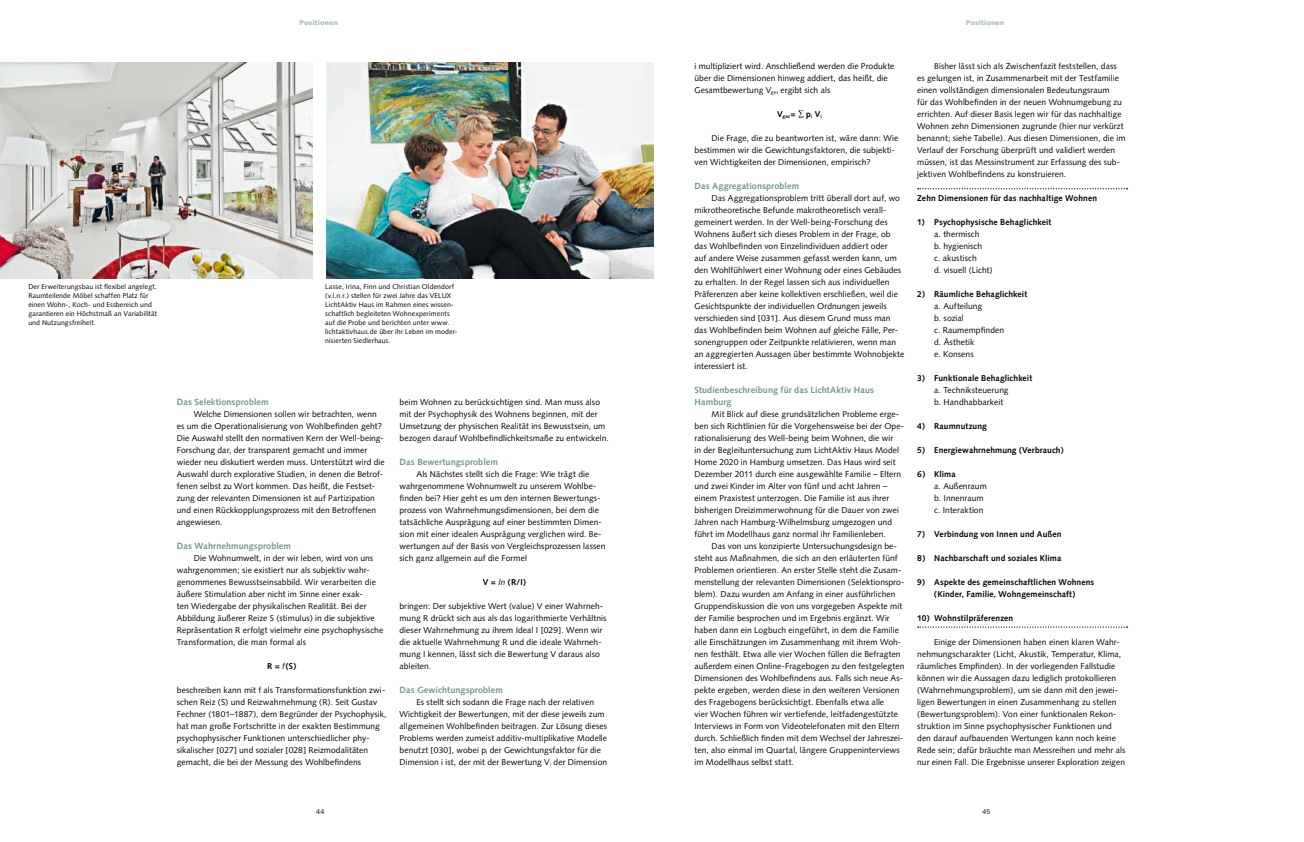
<style>
.page{position:relative;width:1304px;height:842px;background:#fff}
.page>*{position:absolute;margin:0;border:0;box-sizing:border-box;transform-origin:0 0}
.t1{font:700 9px/12px "Syntax";letter-spacing:.01em;color:#719685}
.t2{font:8.5px/12px "Syntax";letter-spacing:.01em;color:#000}
.t3{font:700 8.5px/12px "Syntax";letter-spacing:.01em;color:#000;text-align:center}
.t4{font:7px/9px "Syntax";letter-spacing:.015em;color:#000}
.t5{font:900 7px "Syntax";letter-spacing:.025em;color:#a8beb3}
.t6{font:700 4.9px "Syntax";color:#000}
.s1{font-weight:400;font-style:italic}
</style>
<div class="page">
<svg style="left:798px;top:110px;width:6px;height:8px"></svg>
<svg style="left:918px;top:188px;width:210px;height:1px"></svg>
<svg style="left:918px;top:626px;width:210px;height:2px"></svg>
<img style="left:327px;top:62px;width:326px;height:216px">
<img style="left:0;top:62px;width:313px;height:216px">
<p class="t5" style="left:300px;top:19px;width:40px">Positionen</p>
<p class="t5" style="left:966px;top:19px;width:40px">Positionen</p>
<p class="t2" style="left:694px;top:60px;width:202px">i multipliziert wird. Anschließend werden die Produkte über die Dimensionen hinweg addiert, das heißt, die<br>Gesamtbewertung V<sub>ges</sub> ergibt sich als</p>
<p class="t6" style="left:777px;top:113px;width:46px"><sup>V</sup>ges<sup>=</sup> <sup>p</sup>i <sup>V</sup>i</p>
<p class="t2" style="left:694px;top:132px;width:205px;text-indent:17px">Die Frage, die zu beantworten ist, wäre dann: Wie bestimmen wir die Gewichtungsfaktoren, die subjekti&shy;ven Wichtigkeiten der Dimensionen, empirisch?</p>
<p class="t1" style="left:694px;top:180px;width:106px">Das Aggregationsproblem</p>
<p class="t2" style="left:694px;top:192px;width:211px;text-indent:17px">Das Aggregationsproblem tritt überall dort auf, wo mikrotheoretische Befunde makrotheoretisch verall&shy;gemeinert werden. In der Well-being-Forschung des Wohnens äußert sich dieses Problem in der Frage, ob das Wohlbefinden von Einzelindividuen addiert oder<br>auf andere Weise zusammen gefasst werden kann, um den Wohlfühlwert einer Wohnung oder eines Gebäudes zu erhalten. In der Regel lassen sich aus individuellen Präferenzen aber keine kollektiven erschließen, weil die Gesichtspunkte der individuellen Ordnungen jeweils verschieden sind [031]. Aus diesem Grund muss man das Wohlbefinden beim Wohnen auf gleiche Fälle, Per&shy;sonengruppen oder Zeitpunkte relativieren, wenn man an aggregierten Aussagen über bestimmte Wohnobjekte interessiert ist.</p>
<p class="t1" style="left:694px;top:384px;width:181px">Studienbeschreibung für das LichtAktiv Haus<br>Hamburg</p>
<p class="t2" style="left:694px;top:408px;width:211px;text-indent:17px">Mit Blick auf diese grundsätzlichen Probleme erge&shy;ben sich Richtlinien für die Vorgehensweise bei der Ope&shy;rationalisierung des Well-being beim Wohnen, die wir<br>in der Begleituntersuchung zum LichtAktiv Haus Model Home 2020 in Hamburg umsetzen. Das Haus wird seit Dezember 2011 durch eine ausgewählte Familie – Eltern und zwei Kinder im Alter von fünf und acht Jahren – einem Praxistest unterzogen. Die Familie ist aus ihrer bisherigen Dreizimmerwohnung für die Dauer von zwei Jahren nach Hamburg-Wilhelmsburg umgezogen und führt im Modellhaus ganz normal ihr Familienleben.</p>
<p class="t2" style="left:694px;top:540px;width:211px;text-indent:17px">Das von uns konzipierte Untersuchungsdesign be&shy;steht aus Maßnahmen, die sich an den erläuterten fünf Problemen orientieren. An erster Stelle steht die Zusam&shy;menstellung der relevanten Dimensionen (Selektionspro&shy;blem). Dazu wurden am Anfang in einer ausführlichen Gruppendiskussion die von uns vorgegeben Aspekte mit der Familie besprochen und im Ergebnis ergänzt. Wir haben dann ein Logbuch eingeführt, in dem die Familie alle Einschätzungen im Zusammenhang mit ihrem Woh&shy;nen festhält. Etwa alle vier Wochen füllen die Befragten außerdem einen Online-Fragebogen zu den festgelegten Dimensionen des Wohlbefindens aus. Falls sich neue As&shy;pekte ergeben, werden diese in den weiteren Versionen des Fragebogens berücksichtigt. Ebenfalls etwa alle<br>vier Wochen führen wir vertiefende, leitfadengestützte Interviews in Form von Videotelefonaten mit den Eltern durch. Schließlich finden mit dem Wechsel der Jahreszei&shy;ten, also einmal im Quartal, längere Gruppeninterviews im Modellhaus selbst statt.</p>
<p class="t2" style="left:917px;top:60px;width:210px;text-indent:17px">Bisher lässt sich als Zwischenfazit feststellen, dass es gelungen ist, in Zusammenarbeit mit der Testfamilie einen vollständigen dimensionalen Bedeutungsraum<br>für das Wohlbefinden in der neuen Wohnumgebung zu errichten. Auf dieser Basis legen wir für das nachhaltige Wohnen zehn Dimensionen zugrunde (hier nur verkürzt benannt; siehe Tabelle). Aus diesen Dimensionen, die im Verlauf der Forschung überprüft und validiert werden müssen, ist das Messinstrument zur Erfassung des sub&shy;jektiven Wohlbefindens zu konstruieren.</p>
<p class="t3" style="left:917px;top:192px;width:181px">Zehn Dimensionen für das nachhaltige Wohnen</p>
<p class="t3" style="left:917px;top:216px;width:136px">1) Psychophysische Behaglichkeit</p>
<p class="t2" style="left:934px;top:228px;width:60px">a. thermisch<br>b. hygienisch<br>c. akustisch<br>d. visuell (Licht)</p>
<p class="t3" style="left:917px;top:288px;width:111px">2) Räumliche Behaglichkeit</p>
<p class="t2" style="left:934px;top:300px;width:71px">a. Aufteilung<br>b. sozial<br>c. Raumempfinden d. Ästhetik<br>e. Konsens</p>
<p class="t3" style="left:917px;top:372px;width:116px">3) Funktionale Behaglichkeit</p>
<p class="t2" style="left:934px;top:384px;width:76px">a. Techniksteuerung b. Handhabbarkeit</p>
<p class="t3" style="left:917px;top:420px;width:71px">4) Raumnutzung</p>
<p class="t3" style="left:917px;top:444px;width:148px">5) Energiewahrnehmung (Verbrauch)</p>
<p class="t3" style="left:917px;top:468px;width:40px">6) Klima</p>
<p class="t2" style="left:934px;top:480px;width:54px">a. Außenraum b. Innenraum c. Interaktion</p>
<p class="t3" style="left:917px;top:528px;width:146px">7) Verbindung von Innen und Außen</p>
<p class="t3" style="left:917px;top:552px;width:146px">8) Nachbarschaft und soziales Klima</p>
<p class="t3" style="left:917px;top:576px;width:179px">9) Aspekte des gemeinschaftlichen Wohnens (Kinder, Familie, Wohngemeinschaft)</p>
<p class="t3" style="left:917px;top:612px;width:98px">10) Wohnstilpräferenzen</p>
<p class="t2" style="left:917px;top:636px;width:210px;text-indent:17px">Einige der Dimensionen haben einen klaren Wahr&shy;nehmungscharakter (Licht, Akustik, Temperatur, Klima, räumliches Empfinden). In der vorliegenden Fallstudie können wir die Aussagen dazu lediglich protokollieren (Wahrnehmungsproblem), um sie dann mit den jewei&shy;ligen Bewertungen in einen Zusammenhang zu stellen (Bewertungsproblem). Von einer funktionalen Rekon&shy;struktion im Sinne psychophysischer Funktionen und den darauf aufbauenden Wertungen kann noch keine Rede sein; dafür bräuchte man Messreihen und mehr als nur einen Fall. Die Ergebnisse unserer Exploration zeigen</p>
<p class="t4" style="left:28px;top:282px;width:130px">Der Erweiterungsbau ist flexibel angelegt.<br>Raumteilende Möbel schaffen Platz für einen Wohn-, Koch- und Essbereich und garantieren ein Höchstmaß an Variabilität und N utzungsfreiheit.</p>
<p class="t4" style="left:325px;top:282px;width:134px">Lasse, Irina, Finn und Christian Oldendorf (v.l.n.r.) stellen für zwei Jahre das VELUX LichtAktiv Haus im Rahmen eines wissen&shy;schaftlich begleiteten Wohnexperiments auf die Probe und berichten unter www. lichtaktivhaus.de über ihr Leben im moder&shy;nisierten Siedlerhaus.</p>
<p class="t2" style="left:400px;top:396px;width:211px">beim Wohnen zu berücksichtigen sind. Man muss also mit der Psychophysik des Wohnens beginnen, mit der Umsetzung der physischen Realität ins Bewusstsein, um bezogen darauf Wohlbefindlichkeitsmaße zu entwickeln.</p>
<p class="t1" style="left:400px;top:456px;width:100px">Das Bewertungsproblem</p>
<p class="t2" style="left:400px;top:468px;width:208px;text-indent:17px">Als N ächstes stellt sich die Frage: Wie trägt die wahrgenommene Wohnumwelt zu unserem Wohlbe&shy;finden bei? Hier geht es um den internen Bewertungs&shy;prozess von Wahrnehmungsdimensionen, bei dem die tatsächliche Ausprägung auf einer bestimmten Dimen&shy;sion mit einer idealen Ausprägung verglichen wird. Be&shy;wertungen auf der Basis von Vergleichsprozessen lassen sich ganz allgemein auf die Formel</p>
<p class="t3" style="left:483px;top:576px;width:45px">V = <span class="s1">ln</span> (R/I)</p>
<p class="t2" style="left:400px;top:600px;width:208px">bringen: Der subjektive Wert (value) V einer Wahrneh&shy;mung R drückt sich aus als das logarithmierte Verhältnis dieser Wahrnehmung zu ihrem Ideal I [029]. Wenn wir die aktuelle Wahrnehmung R und die ideale Wahrneh&shy;mung I kennen, lässt sich die Bewertung V daraus also ableiten.</p>
<p class="t1" style="left:400px;top:684px;width:105px">Das Gewichtungsproblem</p>
<p class="t2" style="left:400px;top:696px;width:209px;text-indent:17px">Es stellt sich sodann die Frage nach der relativen Wichtigkeit der Bewertungen, mit der diese jeweils zum allgemeinen Wohlbefinden beitragen. Zur Lösung dieses Problems werden zumeist additiv-multiplikative Modelle benutzt [030], wobei p<sub>i</sub> der Gewichtungsfaktor für die Dimension i ist, der mit der Bewertung V<sub>i</sub> der Dimension</p>
<p class="t1" style="left:177px;top:396px;width:93px">Das Selektionsproblem</p>
<p class="t2" style="left:177px;top:408px;width:210px;text-indent:17px">Welche Dimensionen sollen wir betrachten, wenn es um die Operationalisierung von Wohlbefinden geht?<br>Die Auswahl stellt den normativen Kern der Well-being-Forschung dar, der transparent gemacht und immer wieder neu diskutiert werden muss. Unterstützt wird die Auswahl durch explorative Studien, in denen die Betrof&shy;fenen selbst zu Wort kommen. Das heißt, die Festset&shy;zung der relevanten Dimensionen ist auf Partizipation und einen Rückkopplungsprozess mit den Betroffenen angewiesen.</p>
<p class="t1" style="left:177px;top:540px;width:116px">Das Wahrnehmungsproblem</p>
<p class="t2" style="left:177px;top:552px;width:208px;text-indent:17px">Die Wohnumwelt, in der wir leben, wird von uns wahrgenommen; sie existiert nur als subjektiv wahr&shy;genommenes Bewusstseinsabbild. Wir verarbeiten die äußere Stimulation aber nicht im Sinne einer exak-<br>ten Wiedergabe der physikalischen Realität. Bei der Abbildung äußerer Reize S (stimulus) in die subjektive Repräsentation R erfolgt vielmehr eine psychophysische Transformation, die man formal als</p>
<p class="t3" style="left:267px;top:660px;width:30px">R = <span class="s1">f</span>(S)</p>
<p class="t2" style="left:177px;top:684px;width:211px">beschreiben kann mit f als Transformationsfunktion zwi&shy;schen Reiz (S) und Reizwahrnehmung (R). Seit Gustav Fechner (1801–1887), dem Begründer der Psychophysik, hat man große Fortschritte in der exakten Bestimmung psychophysischer Funktionen unterschiedlicher phy&shy;sikalischer [027] und sozialer [028] Reizmodalitäten gemacht, die bei der Messung des Wohlbefindens</p>
<p class="t4" style="left:316px;top:807px;width:10px">44</p>
<p class="t4" style="left:983px;top:807px;width:9px">45</p>
</div>
